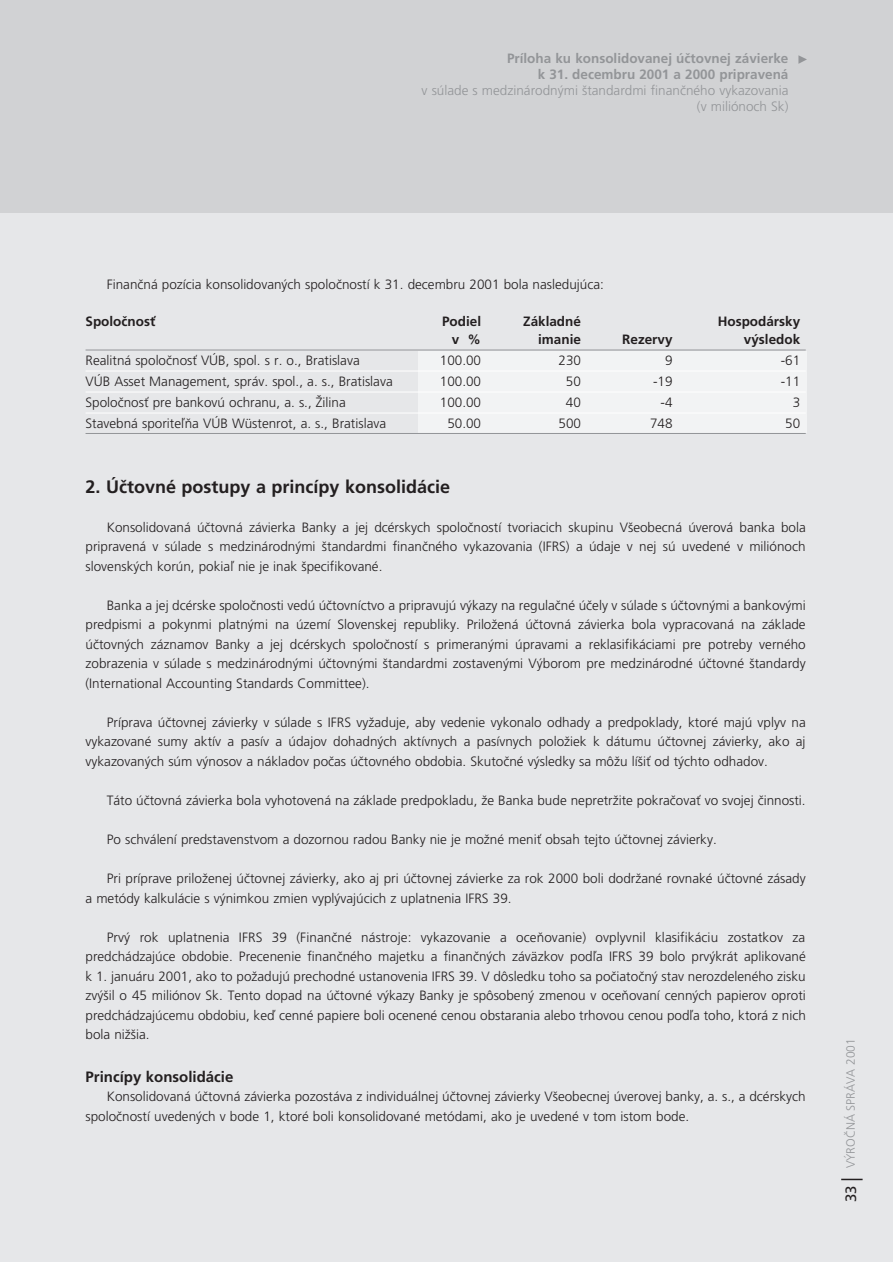
<style>
.page{position:relative;width:893px;height:1262px;background:#fff}
.page>*{position:absolute;margin:0;border:0;box-sizing:border-box;transform-origin:0 0}
.t1{font:700 18px "Frutiger CE";color:#231f20}
.t2{font:700 15px "Frutiger CE";color:#231f20}
.t3{font:300 13.5px/19.5px "Frutiger CE";color:#231f20;text-align:justify}
.t4{font:700 13.5px/15.9px "Frutiger CE";color:#939598;text-align:right}
.t5{font:300 13.5px/15.9px "Frutiger CE";color:#939598;text-align:right}
.t6{font:700 13.5px "Frutiger CE";color:#231f20}
.t7{font:300 12px "Frutiger CE";color:#939598}
.s1{font-weight:400;font-size:15px;color:#231f20}
</style>
<div class="page">
<div style="left:0;top:0;width:892px;height:1261px;background:#e6e7e9"></div>
<div style="left:0;top:0;width:892px;height:213px;background:#d1d2d4"></div>
<hr style="left:841px;top:1178px;width:21px;height:2px;background:#231f20">
<div style="left:418px;top:351px;width:389px;height:82px;background:#f2f3f4"></div>
<hr style="left:86px;top:350px;width:719px;height:1px;background:#939598">
<hr style="left:86px;top:370px;width:719px;height:1px;background:#fff">
<hr style="left:86px;top:392px;width:719px;height:1px;background:#fff">
<hr style="left:86px;top:412px;width:719px;height:1px;background:#fff">
<hr style="left:86px;top:433px;width:719px;height:1px;background:#939598">
<svg style="left:798px;top:55px;width:9px;height:9px"></svg>
<p class="t4" style="left:507px;top:52px;width:283px">Príloha ku konsolidovanej úãtovnej závierke k 31. decembru 2001 a 2000 pripravená</p>
<p class="t5" style="left:421px;top:84px;width:368px">v súlade s medzinárodn˘mi ‰tandardmi finanãného vykazovania (v miliónoch Sk)</p>
<p class="t3" style="left:107px;top:276px;width:498px">Finanãná pozícia konsolidovan˘ch spoloãností k 31. decembru 2001 bola nasledujúca:</p>
<p class="t6" style="left:85px;top:317px;width:72px">SpoloãnosÈ</p>
<p class="t6" style="left:442px;top:317px;width:41px">Podiel</p>
<p class="t6" style="left:523px;top:317px;width:59px">Základné</p>
<p class="t6" style="left:717px;top:317px;width:84px">Hospodársky</p>
<p class="t6" style="left:452px;top:335px;width:31px">v %</p>
<p class="t6" style="left:538px;top:335px;width:44px">imanie</p>
<p class="t6" style="left:622px;top:335px;width:52px">Rezervy</p>
<p class="t6" style="left:744px;top:335px;width:58px">v˘sledok</p>
<p class="t3" style="left:85px;top:352px;width:276px">Realitná spoloãnosÈ VÚB, spol. s r. o., Bratislava</p>
<p class="t3" style="left:440px;top:352px;width:43px">100.00</p>
<p class="t3" style="left:558px;top:352px;width:24px">230</p>
<p class="t3" style="left:665px;top:352px;width:9px">9</p>
<p class="t3" style="left:780px;top:352px;width:21px">-61</p>
<p class="t3" style="left:85px;top:373px;width:309px">VÚB Asset Management, správ. spol., a. s., Bratislava</p>
<p class="t3" style="left:440px;top:373px;width:43px">100.00</p>
<p class="t3" style="left:566px;top:373px;width:17px">50</p>
<p class="t3" style="left:653px;top:373px;width:21px">-19</p>
<p class="t3" style="left:780px;top:373px;width:21px">-11</p>
<p class="t3" style="left:85px;top:394px;width:262px">SpoloãnosÈ pre bankovú ochranu, a. s., Îilina</p>
<p class="t3" style="left:440px;top:394px;width:43px">100.00</p>
<p class="t3" style="left:566px;top:394px;width:17px">40</p>
<p class="t3" style="left:660px;top:394px;width:14px">-4</p>
<p class="t3" style="left:792px;top:394px;width:9px">3</p>
<p class="t3" style="left:85px;top:415px;width:302px">Stavebná sporiteºÀa VÚB Wüstenrot, a. s., Bratislava</p>
<p class="t3" style="left:447px;top:415px;width:35px">50.00</p>
<p class="t3" style="left:558px;top:415px;width:24px">500</p>
<p class="t3" style="left:650px;top:415px;width:24px">748</p>
<p class="t3" style="left:785px;top:415px;width:17px">50</p>
<h1 class="t1" style="left:85px;top:480px;width:366px">2. Úãtovné postupy a princípy konsolidácie</h1>
<p class="t3" style="left:85px;top:519px;width:721px;text-indent:21px">Konsolidovaná úãtovná závierka Banky a jej dcérskych spoloãností tvoriacich skupinu V‰eobecná úverová banka bola pripravená v súlade s medzinárodn˘mi ‰tandardmi finanãného vykazovania (IFRS) a údaje v nej sú uvedené v miliónoch slovensk˘ch korún, pokiaº nie je inak ‰pecifikované.</p>
<p class="t3" style="left:85px;top:597px;width:721px;text-indent:21px">Banka a jej dcérske spoloãnosti vedú úãtovníctvo a pripravujú v˘kazy na regulaãné úãely v súlade s úãtovn˘mi a bankov˘mi predpismi a pokynmi platn˘mi na území Slovenskej republiky. PriloÏená úãtovná závierka bola vypracovaná na základe úãtovn˘ch záznamov Banky a jej dcérskych spoloãností s primeran˘mi úpravami a reklasifikáciami pre potreby verného zobrazenia v súlade s medzinárodn˘mi úãtovn˘mi ‰tandardmi zostaven˘mi V˘borom pre medzinárodné úãtovné ‰tandardy (International Accounting Standards Committee).</p>
<p class="t3" style="left:85px;top:714px;width:721px;text-indent:21px">Príprava úãtovnej závierky v súlade s IFRS vyÏaduje, aby vedenie vykonalo odhady a predpoklady, ktoré majú vplyv na vykazované sumy aktív a pasív a údajov dohadn˘ch aktívnych a pasívnych poloÏiek k dátumu úãtovnej závierky, ako aj vykazovan˘ch súm v˘nosov a nákladov poãas úãtovného obdobia. Skutoãné v˘sledky sa môÏu lí‰iÈ od t˘chto odhadov.</p>
<p class="t3" style="left:107px;top:792px;width:700px">Táto úãtovná závierka bola vyhotovená na základe predpokladu, Ïe Banka bude nepretrÏite pokraãovaÈ vo svojej ãinnosti.</p>
<p class="t3" style="left:107px;top:831px;width:611px">Po schválení predstavenstvom a dozornou radou Banky nie je moÏné meniÈ obsah tejto úãtovnej závierky.</p>
<p class="t3" style="left:85px;top:870px;width:721px;text-indent:21px">Pri príprave priloÏenej úãtovnej závierky, ako aj pri úãtovnej závierke za rok 2000 boli dodrÏané rovnaké úãtovné zásady a metódy kalkulácie s v˘nimkou zmien vypl˘vajúcich z uplatnenia IFRS 39.</p>
<p class="t3" style="left:85px;top:928px;width:721px;text-indent:21px">Prv˘ rok uplatnenia IFRS 39 (Finanãné nástroje: vykazovanie a oceÀovanie) ovplyvnil klasifikáciu zostatkov za predchádzajúce obdobie. Precenenie finanãného majetku a finanãn˘ch záväzkov podºa IFRS 39 bolo prv˘krát aplikované k 1. januáru 2001, ako to poÏadujú prechodné ustanovenia IFRS 39. V dôsledku toho sa poãiatoãn˘ stav nerozdeleného zisku zv˘‰il o 45 miliónov Sk. Tento dopad na úãtovné v˘kazy Banky je spôsoben˘ zmenou v oceÀovaní cenn˘ch papierov oproti predchádzajúcemu obdobiu, keì cenné papiere boli ocenené cenou obstarania alebo trhovou cenou podºa toho, ktorá z nich bola niÏ‰ia.</p>
<p class="t2" style="left:85px;top:1071px;width:149px">Princípy konsolidácie</p>
<p class="t3" style="left:85px;top:1088px;width:721px;text-indent:21px">Konsolidovaná úãtovná závierka pozostáva z individuálnej úãtovnej závierky V‰eobecnej úverovej banky, a. s., a dcérskych spoloãností uveden˘ch v bode 1, ktoré boli konsolidované metódami, ako je uvedené v tom istom bode.</p>
<p class="t7" style="left:846px;top:1202px;width:166px;rotate:-90deg"><span class="s1">33</span> V¯ROâNÁ SPRÁVA 2001</p>
</div>
